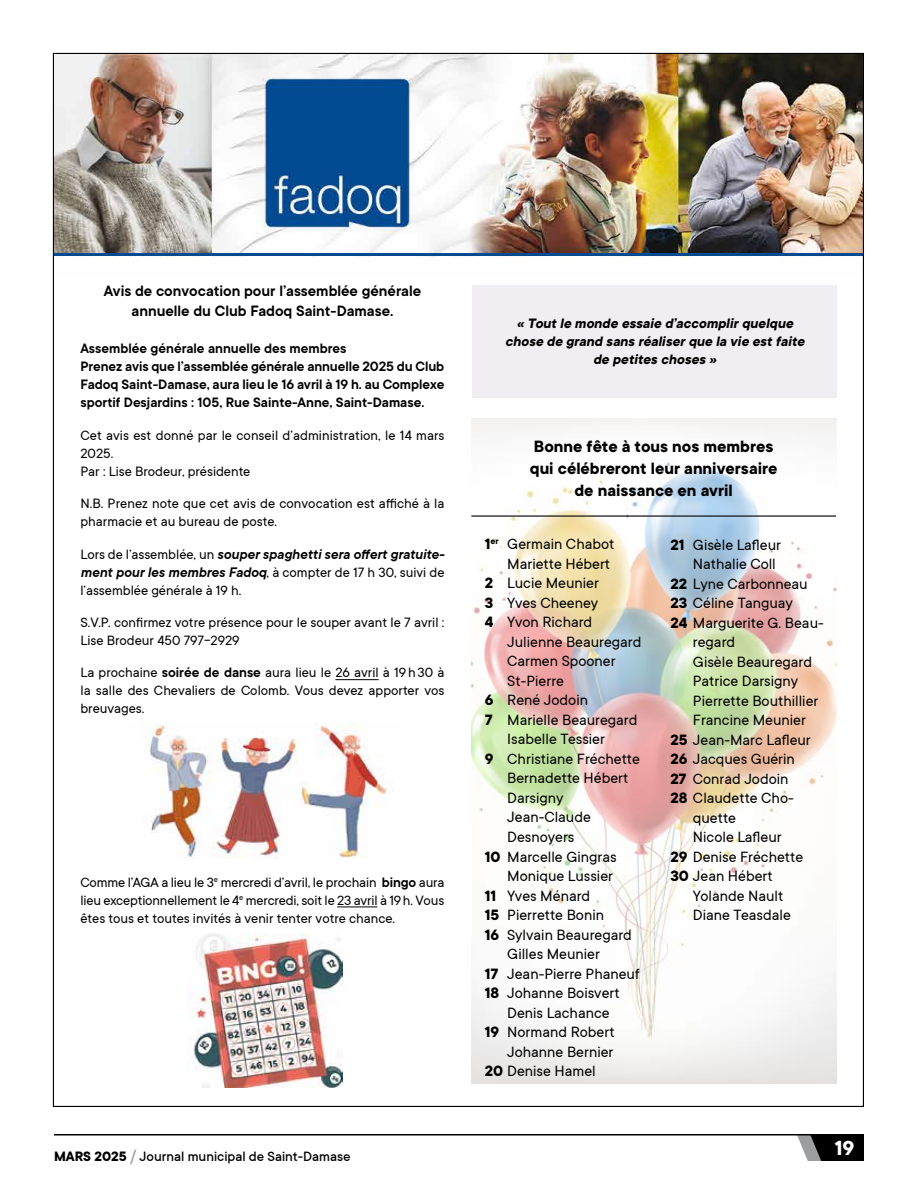
<style>
.page{position:relative;width:918px;height:1188px;background:#fff}
.page>*{position:absolute;margin:0;border:0;box-sizing:border-box;transform-origin:0 0}
.t1{font:700 22.5px "TT Commons";color:#fff}
.t2{font:700 18px/21.6px "TT Commons";color:#000;text-align:center}
.t3{font:16.5px "TT Commons";color:#000}
.t4{font:600 16.5px/19.5px "TT Commons";color:#000;text-align:center}
.t5{font:15px/18px "TT Commons";color:#000}
.t6{font:600 15px/18px "TT Commons";color:#000}
.t7{font:italic 700 15px/18px "TT Commons";color:#000;text-align:center}
.t8{font:500 15px "TT Commons";color:#000}
.s1{font-weight:600;font-style:italic}
.s2{font-weight:600}
.s3{font-weight:700}
.s4{font-size:18px;color:#9c9e9f}
</style>
<div class="page">
<svg style="left:797px;top:1136px;width:67px;height:25px;background:#343435"></svg>
<hr style="left:54px;top:1134px;width:810px;height:2px;background:#000">
<img style="left:55px;top:55px;width:807px;height:202px">
<hr style="left:55px;top:254px;width:807px;height:2px;background:#004a91">
<img style="left:471px;top:418px;width:365px;height:665px">
<hr style="left:471px;top:515px;width:365px;height:2px;background:#000">
<hr style="left:335px;top:679px;width:44px;height:1px;background:#000">
<hr style="left:337px;top:907px;width:40px;height:1px;background:#000">
<div style="left:472px;top:285px;width:365px;height:113px;background:#f1eef3"></div>
<img style="left:143px;top:723px;width:244px;height:135px">
<img style="left:188px;top:933px;width:154px;height:155px">
<p class="t4" style="left:104px;top:282px;width:319px">Avis de convocation pour l’assemblée générale annuelle du Club Fadoq Saint-Damase.</p>
<p class="t6" style="left:80px;top:340px;width:365px">Assemblée générale annuelle des membres<br>Prenez avis que l’assemblée générale annuelle 2025 du Club Fadoq Saint-Damase, aura lieu le 16 avril à 19 h. au Complexe sportif Desjardins : 105, Rue Sainte-Anne, Saint-Damase.</p>
<p class="t5" style="left:80px;top:426px;width:366px">Cet avis est donné par le conseil d’administration, le 14 mars<br>2025.<br>Par : Lise Brodeur, présidente</p>
<p class="t5" style="left:80px;top:495px;width:366px">N.B. Prenez note que cet avis de convocation est affiché à la pharmacie et au bureau de poste.</p>
<p class="t5" style="left:80px;top:545px;width:366px;text-align:justify">Lors de l’assemblée, un <span class="s1">souper spaghetti sera offert gratuite&shy;ment pour les membres Fadoq</span>, à compter de 17 h 30, suivi de l’assemblée générale à 19 h.</p>
<p class="t5" style="left:80px;top:614px;width:366px">S.V.P. confirmez votre présence pour le souper avant le 7 avril :<br>Lise Brodeur 450 797-2929</p>
<p class="t5" style="left:80px;top:664px;width:366px;text-align:justify">La prochaine <span class="s2">soirée de danse</span> aura lieu le 26 avril à 19h30 à la salle des Chevaliers de Colomb. Vous devez apporter vos breuvages.</p>
<p class="t5" style="left:80px;top:873px;width:366px;text-align:justify">Comme l’AGA a lieu le 3<sup>e</sup> mercredi d’avril, le prochain <span class="s2">bingo</span> aura lieu exceptionnellement le 4<sup>e</sup> mercredi, soit le 23 avril à 19h. Vous êtes tous et toutes invités à venir tenter votre chance.</p>
<p class="t8" style="left:54px;top:1148px;width:298px"><span class="s3">MARS 2025</span> <span class="s4">/</span> Journal municipal de Saint-Damase</p>
<p class="t7" style="left:505px;top:315px;width:304px">« Toutle monde essaie d’accomplirquelque chose de grand sans réaliserque la vie estfaite de petites choses »</p>
<p class="t2" style="left:530px;top:437px;width:249px">Bonne fête à tous nos membres qui célébreront leur anniversaire de naissance en avril</p>
<p class="t3" style="left:485px;top:535px;width:131px"><span class="s3">1</span><sup>er</sup> Germain Chabot</p>
<p class="t3" style="left:507px;top:555px;width:105px">Mariette Hébert</p>
<p class="t3" style="left:485px;top:574px;width:116px"><span class="s3">2</span> Lucie Meunier</p>
<p class="t3" style="left:485px;top:594px;width:115px"><span class="s3">3</span> Yves Cheeney</p>
<p class="t3" style="left:485px;top:613px;width:109px"><span class="s3">4</span> Yvon Richard</p>
<p class="t3" style="left:507px;top:633px;width:136px">Julienne Beauregard</p>
<p class="t3" style="left:507px;top:652px;width:110px">Carmen Spooner</p>
<p class="t3" style="left:507px;top:672px;width:58px">St-Pierre</p>
<p class="t3" style="left:485px;top:691px;width:105px"><span class="s3">6</span> René Jodoin</p>
<p class="t3" style="left:485px;top:711px;width:154px"><span class="s3">7</span> Marielle Beauregard</p>
<p class="t3" style="left:507px;top:730px;width:99px">Isabelle Tessier</p>
<p class="t3" style="left:485px;top:750px;width:157px"><span class="s3">9</span> Christiane Fréchette</p>
<p class="t3" style="left:507px;top:769px;width:123px">Bernadette Hébert</p>
<p class="t3" style="left:507px;top:789px;width:58px">Darsigny</p>
<p class="t3" style="left:507px;top:808px;width:85px">Jean-Claude</p>
<p class="t3" style="left:507px;top:828px;width:69px">Desnoyers</p>
<p class="t3" style="left:485px;top:847px;width:133px"><span class="s3">10</span> Marcelle Gingras</p>
<p class="t3" style="left:507px;top:867px;width:107px">Monique Lussier</p>
<p class="t3" style="left:485px;top:886px;width:107px"><span class="s3">11</span> Yves Ménard</p>
<p class="t3" style="left:485px;top:906px;width:121px"><span class="s3">15</span> Pierrette Bonin</p>
<p class="t3" style="left:485px;top:925px;width:149px"><span class="s3">16</span> Sylvain Beauregard</p>
<p class="t3" style="left:507px;top:945px;width:94px">Gilles Meunier</p>
<p class="t3" style="left:485px;top:964px;width:156px"><span class="s3">17</span> Jean-Pierre Phaneuf</p>
<p class="t3" style="left:485px;top:984px;width:137px"><span class="s3">18</span> Johanne Boisvert</p>
<p class="t3" style="left:507px;top:1004px;width:104px">Denis Lachance</p>
<p class="t3" style="left:485px;top:1023px;width:131px"><span class="s3">19</span> Normand Robert</p>
<p class="t3" style="left:507px;top:1043px;width:108px">Johanne Bernier</p>
<p class="t3" style="left:485px;top:1062px;width:113px"><span class="s3">20</span> Denise Hamel</p>
<p class="t3" style="left:670px;top:536px;width:112px"><span class="s3">21</span> Gisèle Lafleur</p>
<p class="t3" style="left:693px;top:555px;width:84px">Nathalie Coll</p>
<p class="t3" style="left:670px;top:575px;width:139px"><span class="s3">22</span> Lyne Carbonneau</p>
<p class="t3" style="left:670px;top:594px;width:124px"><span class="s3">23</span> Céline Tanguay</p>
<p class="t3" style="left:670px;top:614px;width:155px"><span class="s3">24</span> Marguerite G. Beau-</p>
<p class="t3" style="left:693px;top:633px;width:44px">regard</p>
<p class="t3" style="left:693px;top:653px;width:121px">Gisèle Beauregard</p>
<p class="t3" style="left:693px;top:672px;width:107px">Patrice Darsigny</p>
<p class="t3" style="left:693px;top:692px;width:127px">Pierrette Bouthillier</p>
<p class="t3" style="left:693px;top:711px;width:115px">Francine Meunier</p>
<p class="t3" style="left:670px;top:731px;width:142px"><span class="s3">25</span> Jean-Marc Lafleur</p>
<p class="t3" style="left:670px;top:750px;width:126px"><span class="s3">26</span> Jacques Guérin</p>
<p class="t3" style="left:670px;top:770px;width:120px"><span class="s3">27</span> Conrad Jodoin</p>
<p class="t3" style="left:670px;top:789px;width:125px"><span class="s3">28</span> Claudette Cho-</p>
<p class="t3" style="left:693px;top:809px;width:45px">quette</p>
<p class="t3" style="left:693px;top:828px;width:90px">Nicole Lafleur</p>
<p class="t3" style="left:670px;top:848px;width:134px"><span class="s3">29</span> Denise Fréchette</p>
<p class="t3" style="left:670px;top:867px;width:104px"><span class="s3">30</span> Jean Hébert</p>
<p class="t3" style="left:693px;top:887px;width:92px">Yolande Nault</p>
<p class="t3" style="left:693px;top:906px;width:99px">Diane Teasdale</p>
<h1 class="t1" style="left:835px;top:1136px;width:21px">19</h1>
</div>
